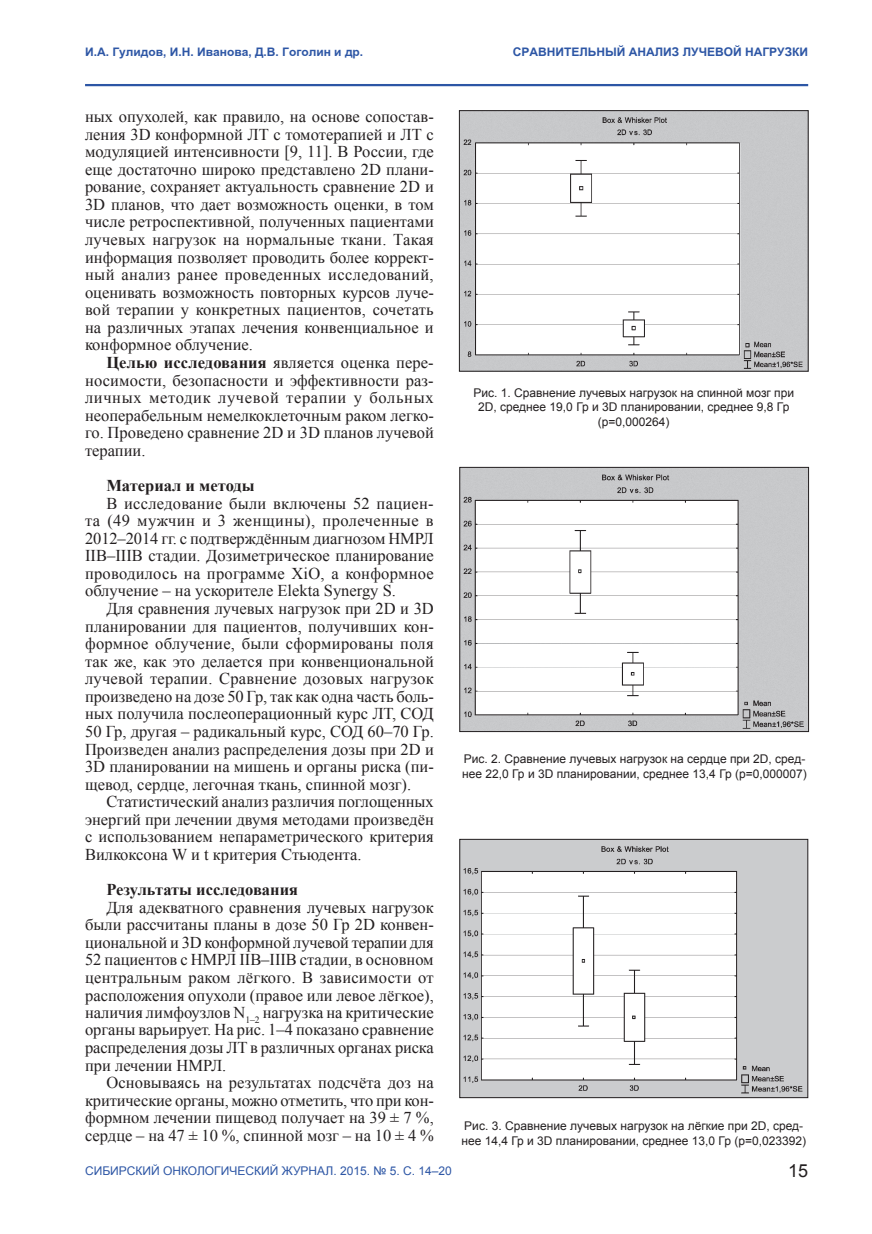
<style>
.page{position:relative;width:872px;height:1234px;background:#fff}
.page>*{position:absolute;margin:0;border:0;box-sizing:border-box;transform-origin:0 0}
.t1{font:18px "Arial";color:#231f20}
.t2{font:16.5px/17.5px "Times New Roman";color:#231f20;text-align:justify}
.t3{font:700 16.5px "Times New Roman";color:#231f20}
.t4{font:12px/14.4px "Arial";color:#231f20}
.t5{font:700 12px "Arial";color:#2d56a5}
.t6{font:12px "Arial";color:#2d56a5}
.s1{font-weight:700}
</style>
<div class="page">
<hr style="left:85px;top:84px;width:723px;height:2px;background:#2d56a5">
<img style="left:461px;top:112px;width:345px;height:257px">
<div style="left:459px;top:110px;width:349px;height:261px;border:1px solid #231f20"></div>
<img style="left:461px;top:469px;width:346px;height:260px">
<div style="left:459px;top:467px;width:350px;height:264px;border:1px solid #231f20"></div>
<img style="left:461px;top:840px;width:345px;height:255px">
<div style="left:459px;top:838px;width:349px;height:259px;border:1px solid #231f20"></div>
<p class="t5" style="left:85px;top:45px;width:280px">И.А. Гулидов, И.Н. Иванова, Д.В. Гоголин и др.</p>
<p class="t5" style="left:513px;top:45px;width:297px">СРАВНИТЕЛЬНЫЙ АНАЛИЗ ЛУЧЕВОЙ НАГРУЗКИ</p>
<p class="t2" style="left:85px;top:107px;width:350px">ных опухолей, как правило, на основе сопостав&shy;ления 3D конформной ЛТ с томотерапией и ЛТ с модуляцией интенсивности [9, 11]. В России, где еще достаточно широко представлено 2D плани&shy;рование, сохраняет актуальность сравнение 2D и 3D планов, что дает возможность оценки, в том числе ретроспективной, полученных пациентами лучевых нагрузок на нормальные ткани. Такая информация позволяет проводить более коррект&shy;ный анализ ранее проведенных исследований, оценивать возможность повторных курсов луче&shy;вой терапии у конкретных пациентов, сочетать на различных этапах лечения конвенциальное и конформное облучение.</p>
<p class="t2" style="left:85px;top:353px;width:350px;text-indent:21px"><span class="s1">Целью исследования</span> является оценка пере&shy;носимости, безопасности и эффективности раз&shy;личных методик лучевой терапии у больных неоперабельным немелкоклеточным раком легко&shy;го. Проведено сравнение 2D и 3D планов лучевой терапии.</p>
<p class="t3" style="left:106px;top:474px;width:150px">Материал и методы</p>
<p class="t2" style="left:85px;top:494px;width:350px;text-indent:21px">В исследование были включены 52 пациен&shy;та (49 мужчин и 3 женщины), пролеченные в 2012–2014 гг. с подтверждённым диагнозом НМРЛ IIB–IIIВ стадии. Дозиметрическое планирование проводилось на программе XiO, а конформное облучение – на ускорителе Elekta Synergy S.</p>
<p class="t2" style="left:85px;top:599px;width:350px;text-indent:21px">Для сравнения лучевых нагрузок при 2D и 3D планировании для пациентов, получивших кон&shy;формное облучение, были сформированы поля так же, как это делается при конвенциональной лучевой терапии. Сравнение дозовых нагрузок произведено на дозе 50 Гр, так как одна часть боль&shy;ных получила послеоперационный курс ЛТ, СОД 50 Гр, другая – радикальный курс, СОД 60–70 Гр.<br>Произведен анализ распределения дозы при 2D и 3D планировании на мишень и органы риска (пи&shy;щевод, сердце, легочная ткань, спинной мозг).</p>
<p class="t2" style="left:85px;top:792px;width:350px;text-indent:21px">Статистический анализ различия поглощенных энергий при лечении двумя методами произведён с использованием непараметрического критерия Вилкоксона W и t критерия Стьюдента.</p>
<p class="t3" style="left:106px;top:877px;width:193px">Результаты исследования</p>
<p class="t2" style="left:85px;top:897px;width:350px;text-indent:21px">Для адекватного сравнения лучевых нагрузок были рассчитаны планы в дозе 50 Гр 2D конвен&shy;циональной и 3D конформной лучевой терапии для 52 пациентов с НМРЛ IIB–IIIВ стадии, в основном центральным раком лёгкого. В зависимости от расположения опухоли (правое или левое лёгкое), наличия лимфоузлов N<sub>1–2</sub> нагрузка на критические органы варьирует. На рис. 1–4 показано сравнение распределения дозы ЛТ в различных органах риска при лечении НМРЛ.</p>
<p class="t2" style="left:85px;top:1073px;width:350px;text-indent:21px">Основываясь на результатах подсчёта доз на критические органы, можно отметить, что при кон&shy;формном лечении пищевод получает на 39 ± 7 %, сердце – на 47 ± 10 %, спинной мозг – на 10 ± 4 %</p>
<p class="t6" style="left:85px;top:1162px;width:368px">СИБИРСКИЙ ОНКОЛОГИЧЕСКИЙ ЖУРНАЛ. 2015. № 5. С. 14–20</p>
<p class="t4" style="left:473px;top:385px;width:322px;text-align:center">Рис. 1. Сравнение лучевых нагрузок на спинной мозг при<br>2D, среднее 19,0 Гр и 3D планировании, среднее 9,8 Гр (р=0,000264)</p>
<p class="t4" style="left:462px;top:751px;width:346px">Рис. 2. Сравнение лучевых нагрузок на сердце при 2D, сред&shy;нее 22,0 Гр и 3D планировании, среднее 13,4 Гр (р=0,000007)</p>
<p class="t4" style="left:461px;top:1118px;width:346px">Рис. 3. Сравнение лучевых нагрузок на лёгкие при 2D, сред&shy;нее 14,4 Гр и 3D планировании, среднее 13,0 Гр (р=0,023392)</p>
<p class="t1" style="left:788px;top:1158px;width:22px">15</p>
</div>
